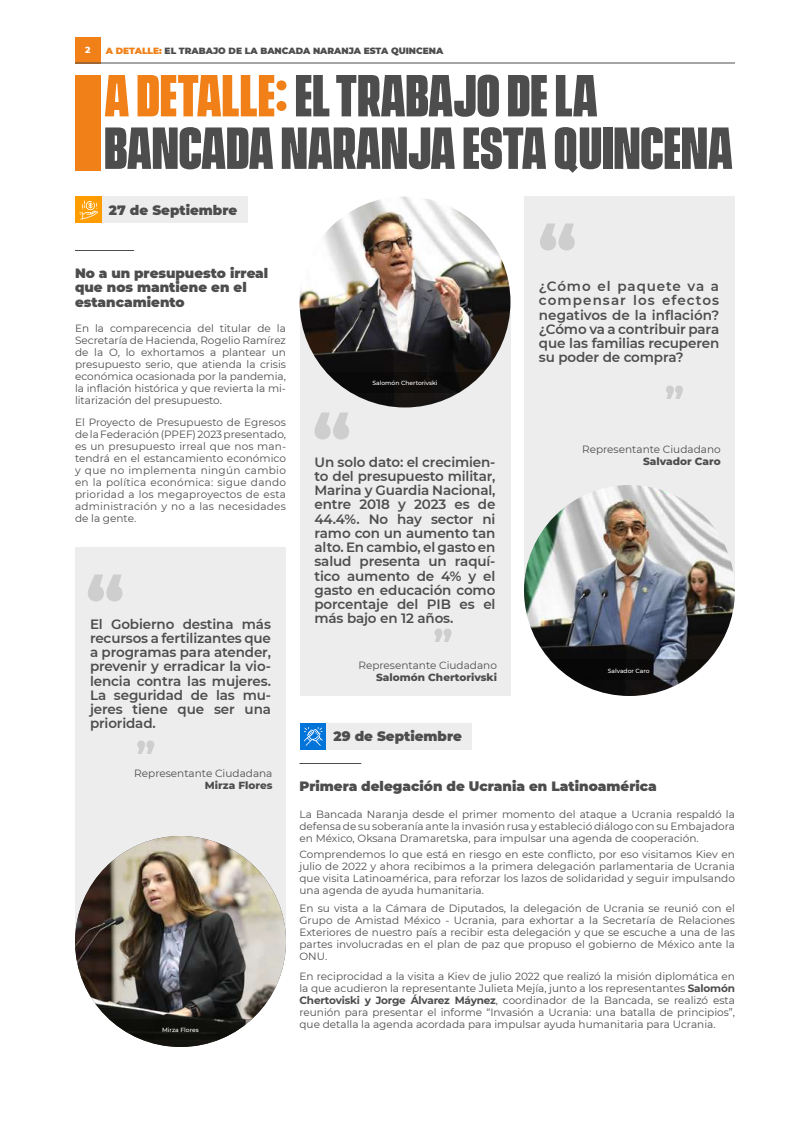
<style>
.page{position:relative;width:810px;height:1125px;background:#fff}
.page>*{position:absolute;margin:0;border:0;box-sizing:border-box;transform-origin:0 0}
.t1{font:700 54px/52.5px "Vanguard CF Extra";color:#4d4d4d}
.t2{font:600 13.5px/14.2px "Montserrat";letter-spacing:-.01em;color:#4d4d4d;text-align:justify}
.t3{font:900 13.5px/15px "Montserrat";color:#4d4d4d}
.t4{font:10.5px/12px "Montserrat";color:#4d4d4d;text-align:justify}
.t5{font:800 10.5px "Montserrat";color:#4d4d4d}
.t6{font:900 9px "Montserrat";color:#4d4d4d}
.t7{font:800 9px "Montserrat";color:#fff}
.t8{font:500 6px "Montserrat";color:#fff}
.s1{color:#f08017}
.s2{font-weight:700}
</style>
<div class="page">
<div style="left:300px;top:313px;width:211px;height:383px;background:#ededed"></div>
<div style="left:524px;top:196px;width:211px;height:406px;background:#ededed"></div>
<div style="left:75px;top:548px;width:211px;height:404px;background:#ededed"></div>
<div style="left:75px;top:37px;width:25px;height:26px;background:#f08017"></div>
<hr style="left:75px;top:63px;width:660px;height:1px;background:#4d4d4d">
<div style="left:75px;top:75px;width:25px;height:96px;background:#f08017"></div>
<div style="left:75px;top:196px;width:27px;height:28px;background:#ff9c00"></div>
<div style="left:300px;top:723px;width:27px;height:27px;background:#0074d9"></div>
<div style="left:102px;top:196px;width:146px;height:28px;background:#ededed"></div>
<div style="left:327px;top:723px;width:145px;height:27px;background:#ededed"></div>
<svg style="left:88px;top:574px;width:34px;height:28px"></svg>
<svg style="left:315px;top:412px;width:34px;height:28px"></svg>
<svg style="left:540px;top:223px;width:35px;height:27px"></svg>
<svg style="left:137px;top:741px;width:17px;height:13px"></svg>
<svg style="left:434px;top:629px;width:18px;height:13px"></svg>
<svg style="left:666px;top:386px;width:17px;height:13px"></svg>
<img style="left:300px;top:196px;width:210px;height:211px;border-radius:105px">
<img style="left:524px;top:485px;width:211px;height:211px;border-radius:105px">
<img style="left:75px;top:836px;width:211px;height:211px;border-radius:105px">
<svg style="left:79px;top:201px;width:19px;height:18px"></svg>
<svg style="left:304px;top:727px;width:19px;height:19px"></svg>
<hr style="left:75px;top:250px;width:59px;height:1px;background:#4d4d4d">
<hr style="left:299px;top:763px;width:62px;height:1px;background:#4d4d4d">
<svg style="left:326px;top:372px;width:158px;height:21px;background:#2d2c2b"></svg>
<svg style="left:550px;top:660px;width:159px;height:20px;background:#393a3c"></svg>
<svg style="left:109px;top:1019px;width:143px;height:21px;fill:#0f100c"></svg>
<p class="t7" style="left:85px;top:43px;width:7px">2</p>
<p class="t6" style="left:106px;top:44px;width:339px"><span class="s1">A DETALLE:</span> EL TRABAJO DE LA BANCADA NARANJA ESTA QUINCENA</p>
<h1 class="t1" style="left:104px;top:73px;width:630px"><span class="s1">A DETALLE:</span> EL TRABAJO DE LA<br>BANCADA NARANJA ESTA QUINCENA</h1>
<p class="t3" style="left:109px;top:202px;width:130px">27 de Septiembre</p>
<p class="t3" style="left:75px;top:264px;width:195px">No a un presupuesto irreal que nos mantiene en el estancamiento</p>
<p class="t4" style="left:75px;top:321px;width:213px">En la comparecencia del titular de la Secretaría de Hacienda, Rogelio Ramírez de la O, lo exhortamos a plantear un presupuesto serio, que atienda la crisis económica ocasionada por la pandemia, la inflación histórica y que revierta la mi&shy;litarización del presupuesto.</p>
<p class="t4" style="left:75px;top:416px;width:213px">El Proyecto de Presupuesto de Egresos de la Federación (PPEF) 2023 presentado, es un presupuesto irreal que nos man&shy;tendrá en el estancamiento económico y que no implementa ningún cambio en la política económica: sigue dando prioridad a los megaproyectos de esta administración y no a las necesidades de la gente.</p>
<p class="t2" style="left:90px;top:616px;width:183px">El Gobierno destina más recursos a fertilizantes que a programas para atender, prevenir y erradicar la vio&shy;lencia contra las mujeres.<br>La seguridad de las mu&shy;jeres tiene que ser una prioridad.</p>
<p class="t4" style="left:134px;top:767px;width:140px">Representante Ciudadana</p>
<p class="t5" style="left:205px;top:778px;width:69px">Mirza Flores</p>
<p class="t8" style="left:162px;top:1026px;width:38px">Mirza Flores</p>
<p class="t8" style="left:372px;top:379px;width:67px">Salomón Chertorivski</p>
<p class="t2" style="left:314px;top:454px;width:183px">Un solo dato: el crecimien&shy;to del presupuesto militar, Marina y Guardia Nacional, entre 2018 y 2023 es de 44.4%. No hay sector ni ramo con un aumento tan alto. En cambio, el gasto en salud presenta un raquí&shy;tico aumento de 4% y el gasto en educación como porcentaje del PIB es el más bajo en 12 años.</p>
<p class="t4" style="left:358px;top:659px;width:140px">Representante Ciudadano</p>
<p class="t5" style="left:376px;top:670px;width:122px">Salomón Chertorivski</p>
<p class="t3" style="left:334px;top:728px;width:130px">29 de Septiembre</p>
<p class="t2" style="left:539px;top:279px;width:182px">¿Cómo el paquete va a compensar los efectos negativos de la inflación? ¿Cómo va a contribuir para que las familias recuperen su poder de compra?</p>
<p class="t4" style="left:582px;top:443px;width:140px">Representante Ciudadano</p>
<p class="t5" style="left:643px;top:454px;width:79px">Salvador Caro</p>
<p class="t8" style="left:608px;top:666px;width:43px">Salvador Caro</p>
<p class="t3" style="left:299px;top:777px;width:359px">Primera delegación de Ucrania en Latinoamérica</p>
<p class="t4" style="left:299px;top:807px;width:437px">La Bancada Naranja desde el primer momento del ataque a Ucrania respaldó la defensa de su soberanía ante la invasión rusa y estableció diálogo con su Embajadora en México, Oksana Dramaretska, para impulsar una agenda de cooperación.</p>
<p class="t4" style="left:299px;top:848px;width:437px">Comprendemos lo que está en riesgo en este conflicto, por eso visitamos Kiev en julio de 2022 y ahora recibimos a la primera delegación parlamentaria de Ucrania que visita Latinoamérica, para reforzar los lazos de solidaridad y seguir impulsando una agenda de ayuda humanitaria.</p>
<p class="t4" style="left:299px;top:902px;width:437px">En su vista a la Cámara de Diputados, la delegación de Ucrania se reunió con el Grupo de Amistad México - Ucrania, para exhortar a la Secretaría de Relaciones Exteriores de nuestro país a recibir esta delegación y que se escuche a una de las partes involucradas en el plan de paz que propuso el gobierno de México ante la ONU.</p>
<p class="t4" style="left:299px;top:969px;width:437px">En reciprocidad a la visita a Kiev de julio 2022 que realizó la misión diplomática en la que acudieron la representante Julieta Mejía, junto a los representantes <span class="s2">Salomón Chertoviski y Jorge Álvarez Máynez</span>, coordinador de la Bancada, se realizó esta reunión para presentar el informe “Invasión a Ucrania: una batalla de principios”, que detalla la agenda acordada para impulsar ayuda humanitaria para Ucrania.</p>
</div>
